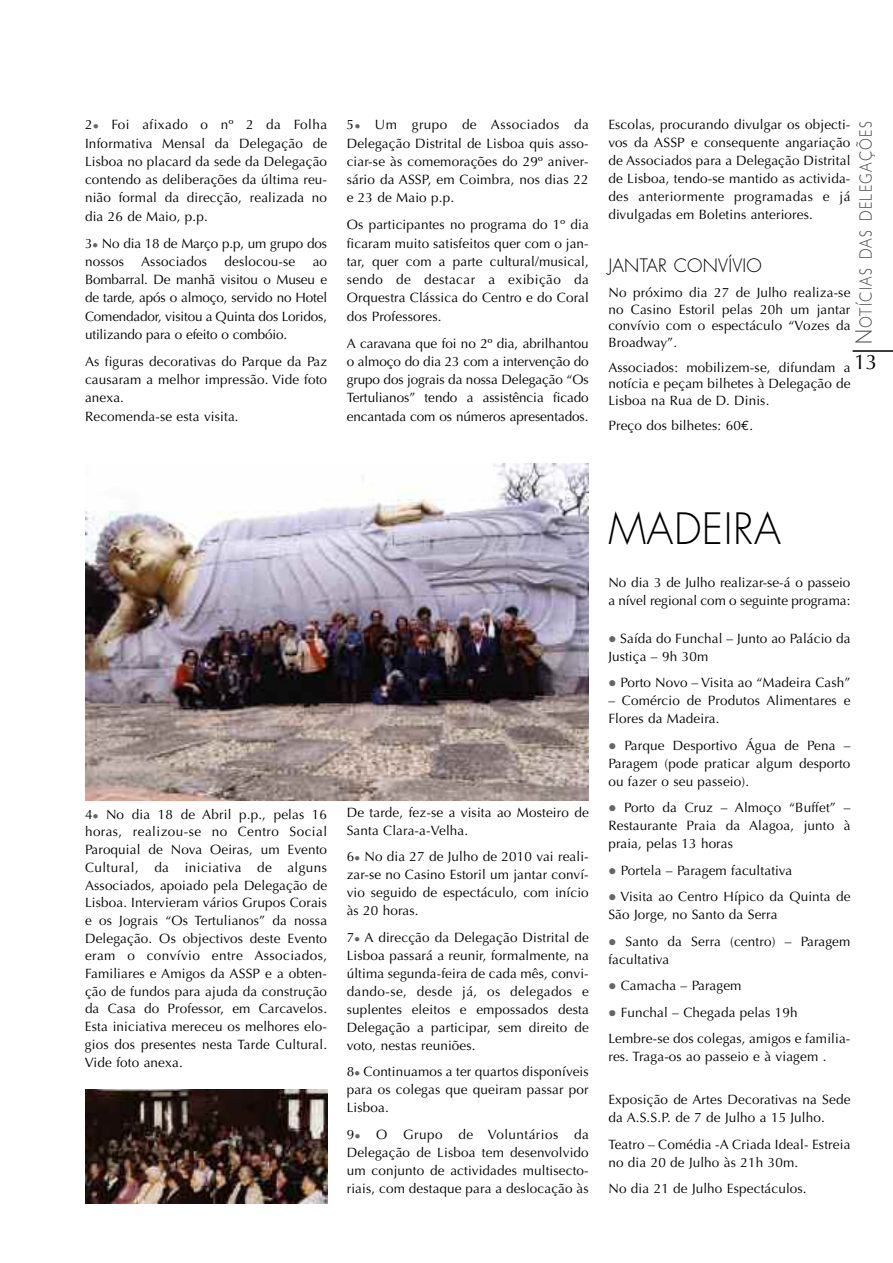
<style>
.page{position:relative;width:893px;height:1263px;background:#fff}
.page>*{position:absolute;margin:0;border:0;box-sizing:border-box;transform-origin:0 0}
.t1{font:300 42px "Futura Std";letter-spacing:.01em;color:#000}
.t2{font:21px "Optima";color:#000}
.t3{font:300 18px "Gill Sans";letter-spacing:.1em;color:#4d4d4d;scale:.8 1}
.t4{font:300 18px "Futura Std";letter-spacing:.01em;color:#000}
.t5{font:13.5px/18px "Optima";letter-spacing:.01em;color:#000;text-align:justify}
.t6{font:13.5px/18.3px "Optima";letter-spacing:-.01em;color:#000}
.s1{color:#666}
.s2{font-family:"Euro Mono"}
.s3{font-size:24px}
</style>
<div class="page">
<hr style="left:853px;top:350px;width:40px;height:2px;background:#000">
<img style="left:85px;top:464px;width:504px;height:336px">
<img style="left:85px;top:1090px;width:242px;height:113px">
<p class="t5" style="left:85px;top:117px;width:244px">2<span class="s1">●</span> Foi afixado o nº 2 da Folha Informativa Mensal da Delegação de Lisboa no placard da sede da Delegação contendo as deliberações da última reu&shy;nião formal da direcção, realizada no dia 26 de Maio, p.p.</p>
<p class="t6" style="left:85px;top:235px;width:244px">3<span class="s1">●</span> No dia 18 de Março p.p, um grupo dos nossos</p>
<p class="t5" style="left:141px;top:254px;width:67px">Associados</p>
<p class="t5" style="left:225px;top:254px;width:72px">deslocou-se</p>
<p class="t5" style="left:85px;top:253px;width:244px;text-indent:228px">ao Bombarral. De manhã visitou o Museu e de tarde, após o almoço, servido no Hotel Comendador, visitou a Quinta dos Loridos, utilizando para o efeito o combóio.</p>
<p class="t5" style="left:85px;top:353px;width:244px;text-align:left">As figuras decorativas do Parque da Paz causaram a melhor impressão. Vide foto anexa.<br>Recomenda-se esta visita.</p>
<p class="t5" style="left:347px;top:117px;width:244px">5<span class="s1">●</span> Um grupo de Associados da Delegação Distrital de Lisboa quis asso&shy;ciar-se às comemorações do 29º aniver&shy;sário da ASSP, em Coimbra, nos dias 22 e 23 de Maio p.p.</p>
<p class="t5" style="left:347px;top:217px;width:244px">Os participantes no programa do 1º dia ficaram muito satisfeitos quer com o jan&shy;tar, quer com a parte cultural/musical, sendo de destacar a exibição da Orquestra Clássica do Centro e do Coral dos Professores.</p>
<p class="t5" style="left:347px;top:335px;width:244px">A caravana que foi no 2º dia, abrilhantou o almoço do dia 23 com a intervenção do grupo dos jograis da nossa Delegação “Os Tertulianos” tendo a assistência ficado encantada com os números apresentados.</p>
<p class="t5" style="left:608px;top:117px;width:244px">Escolas, procurando divulgar os objecti&shy;vos da ASSP e consequente angariação de Associados para a Delegação Distrital de Lisboa, tendo-se mantido as activida&shy;des anteriormente programadas e já divulgadas em Boletins anteriores.</p>
<h3 class="t4" style="left:608px;top:257px;width:155px">JANTAR CONVÍVIO</h3>
<p class="t5" style="left:608px;top:286px;width:244px;line-height:16.5px">No próximo dia 27 de Julho realiza-se no Casino Estoril pelas 20h um jantar convívio com o espectáculo “Vozes da Broadway”.</p>
<p class="t5" style="left:608px;top:360px;width:244px;line-height:16.5px">Associados: mobilizem-se, difundam a notícia e peçam bilhetes à Delegação de Lisboa na Rua de D. Dinis.</p>
<p class="t5" style="left:608px;top:417px;width:146px">Preço dos bilhetes: 60<span class="s2">€</span>.</p>
<h3 class="t3" style="left:859px;top:344px;width:280px;rotate:-90deg"><span class="s3">N</span>OTÍCIAS DAS DELEGAÇÕES</h3>
<h2 class="t2" style="left:854px;top:353px;width:25px">13</h2>
<p class="t5" style="left:85px;top:807px;width:244px">4<span class="s1">●</span> No dia 18 de Abril p.p., pelas 16 horas, realizou-se no Centro Social Paroquial de Nova Oeiras, um Evento Cultural, da iniciativa de alguns Associados, apoiado pela Delegação de Lisboa. Intervieram vários Grupos Corais e os Jograis “Os Tertulianos” da nossa Delegação. Os objectivos deste Evento eram o convívio entre Associados, Familiares e Amigos da ASSP e a obten&shy;ção de fundos para ajuda da construção da Casa do Professor, em Carcavelos.<br>Esta iniciativa mereceu os melhores elo&shy;gios dos presentes nesta Tarde Cultural.<br>Vide foto anexa.</p>
<p class="t5" style="left:347px;top:804px;width:244px">De tarde, fez-se a visita ao Mosteiro de<br>Santa Clara-a-Velha.</p>
<p class="t5" style="left:347px;top:849px;width:244px">6<span class="s1">●</span> No dia 27 de Julho de 2010 vai reali&shy;zar-se no Casino Estoril um jantar conví&shy;vio seguido de espectáculo, com início às 20 horas.</p>
<p class="t5" style="left:347px;top:929px;width:244px">7<span class="s1">●</span> A direcção da Delegação Distrital de Lisboa passará a reunir, formalmente, na última segunda-feira de cada mês, convi&shy;dando-se, desde já, os delegados e suplentes eleitos e empossados desta Delegação a participar, sem direito de voto, nestas reuniões.</p>
<p class="t5" style="left:347px;top:1064px;width:244px">8<span class="s1">●</span> Continuamos a ter quartos disponíveis para os colegas que queiram passar por Lisboa.</p>
<p class="t5" style="left:347px;top:1126px;width:244px">9<span class="s1">●</span> O Grupo de Voluntários da Delegação de Lisboa tem desenvolvido um conjunto de actividades multisecto&shy;riais, com destaque para a deslocação às</p>
<h1 class="t1" style="left:608px;top:510px;width:174px">MADEIRA</h1>
<p class="t5" style="left:608px;top:575px;width:244px">No dia 3 de Julho realizar-se-á o passeio a nível regional com o seguinte programa:</p>
<p class="t5" style="left:608px;top:631px;width:244px"><span class="s1">●</span> Saída do Funchal – Junto ao Palácio da<br>Justiça – 9h 30m</p>
<p class="t5" style="left:608px;top:675px;width:244px"><span class="s1">●</span> Porto Novo – Visita ao “Madeira Cash”</p>
<p class="t5" style="left:608px;top:693px;width:244px">– Comércio de Produtos Alimentares e<br>Flores da Madeira.</p>
<p class="t5" style="left:608px;top:738px;width:244px"><span class="s1">●</span> Parque Desportivo Água de Pena – Paragem (pode praticar algum desporto ou fazer o seu passeio).</p>
<p class="t5" style="left:608px;top:800px;width:244px"><span class="s1">●</span> Porto da Cruz – Almoço “Buffet” – Restaurante Praia da Alagoa, junto à praia, pelas 13 horas</p>
<p class="t5" style="left:608px;top:863px;width:185px"><span class="s1">●</span> Portela – Paragem facultativa</p>
<p class="t5" style="left:608px;top:889px;width:244px"><span class="s1">●</span> Visita ao Centro Hípico da Quinta de<br>São Jorge, no Santo da Serra</p>
<p class="t5" style="left:608px;top:934px;width:244px"><span class="s1">●</span> Santo da Serra (centro) – Paragem facultativa</p>
<p class="t5" style="left:608px;top:978px;width:135px"><span class="s1">●</span> Camacha – Paragem</p>
<p class="t5" style="left:608px;top:1000px;width:244px;line-height:26.5px"><span class="s1">●</span> Funchal – Chegada pelas 19h<br>Lembre-se dos colegas, amigos e familia-</p>
<p class="t5" style="left:608px;top:1049px;width:220px">res. Traga-os ao passeio e à viagem .</p>
<p class="t5" style="left:608px;top:1092px;width:244px">Exposição de Artes Decorativas na Sede da A.S.S.P. de 7 de Julho a 15 Julho.</p>
<p class="t5" style="left:608px;top:1136px;width:244px">Teatro – Comédia -A Criada Ideal- Estreia no dia 20 de Julho às 21h 30m.</p>
<p class="t5" style="left:608px;top:1181px;width:200px">No dia 21 de Julho Espectáculos.</p>
</div>
